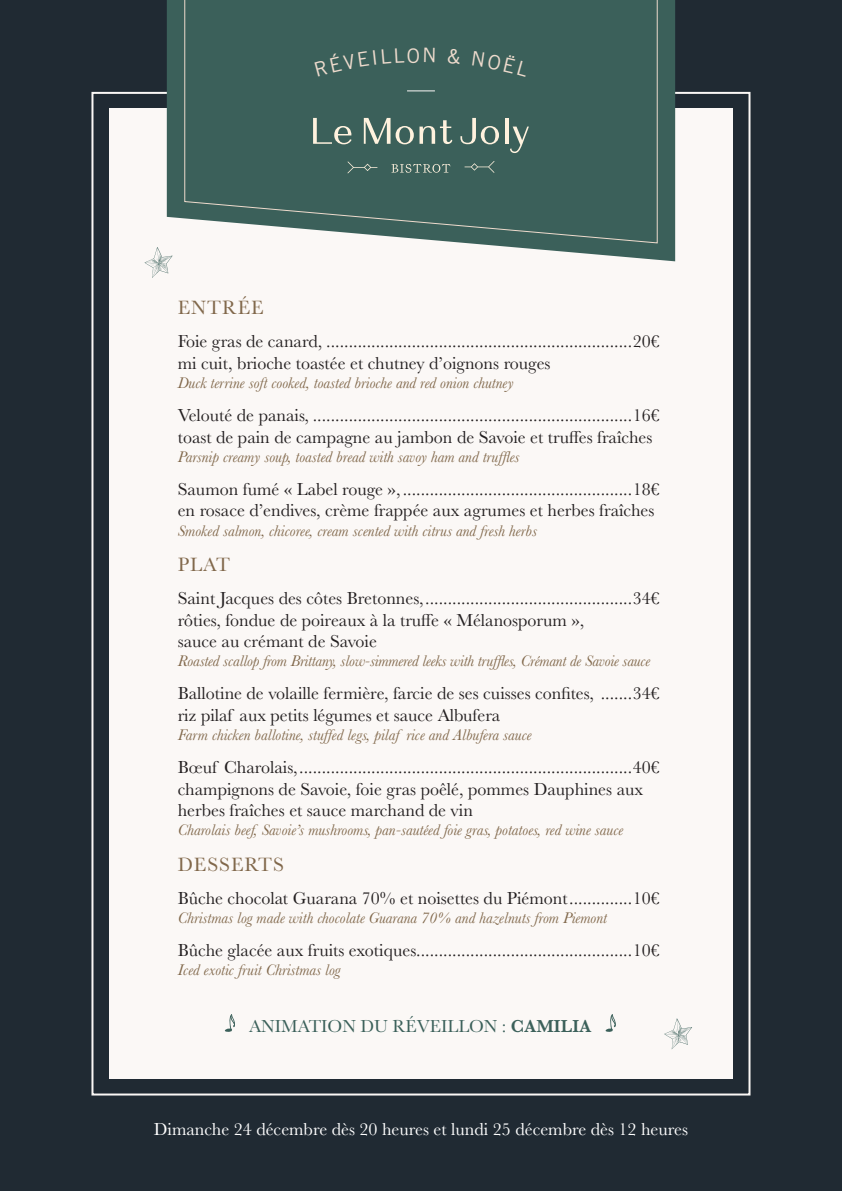
<style>
.page{position:relative;width:842px;height:1191px;background:#202a33}
.page>*{position:absolute;margin:0;border:0;box-sizing:border-box;transform-origin:0 0}
.t1{font:20px "Baskerville";letter-spacing:.05em;color:#81684b}
.t2{font:18px/21.6px "Baskerville";color:#231f20}
.t3{font:18px "Baskerville";color:#fff}
.t4{font:18px "Baskerville";color:#3b605a}
.t5{font:italic 16px "Baskerville";color:#81684b}
.s1{font-weight:600}
</style>
<div class="page">
<div style="left:109px;top:108px;width:624px;height:971px;background:#fbf8f6"></div>
<svg style="left:167px;top:0;width:508px;height:261px;fill:#3b605a"></svg>
<div style="left:184px;top:0;width:474px;height:244px;background:#3b605a"></div>
<svg style="left:145px;top:247px;width:27px;height:31px"></svg>
<svg style="left:664px;top:1018px;width:28px;height:31px"></svg>
<svg style="left:407px;top:90px;width:28px;height:1px"></svg>
<svg style="left:347px;top:161px;width:30px;height:12px"></svg>
<svg style="left:465px;top:161px;width:30px;height:12px"></svg>
<svg style="left:391px;top:164px;width:59px;height:9px"></svg>
<svg style="left:313px;top:118px;width:39px;height:26px"></svg>
<svg style="left:364px;top:118px;width:26px;height:26px"></svg>
<svg style="left:396px;top:120px;width:56px;height:24px"></svg>
<svg style="left:460px;top:118px;width:39px;height:26px"></svg>
<hr style="left:505px;top:118px;width:3px;height:26px;background:#fff2de">
<svg style="left:510px;top:127px;width:19px;height:26px"></svg>
<svg style="left:224px;top:1014px;width:11px;height:18px"></svg>
<svg style="left:605px;top:1014px;width:11px;height:18px"></svg>
<div style="left:315px;top:51px;width:61px;height:25px;background:#3b605a"></div>
<svg style="left:382px;top:48px;width:53px;height:16px"></svg>
<svg style="left:448px;top:49px;width:13px;height:15px"></svg>
<svg style="left:472px;top:51px;width:57px;height:26px"></svg>
<p class="t1" style="left:178px;top:295px;width:88px">ENTRÉE</p>
<p class="t2" style="left:178px;top:331px;width:483px">Foie gras de canard, ....................................................................20€ mi cuit, brioche toastée et chutney d’oignons rouges</p>
<p class="t5" style="left:178px;top:372px;width:337px">Duck terrine soft cooked, toasted brioche and red onion chutney</p>
<p class="t2" style="left:178px;top:405px;width:483px">Velouté de panais, .......................................................................16€ toast de pain de campagne au jambon de Savoie et truffes fraîches</p>
<p class="t5" style="left:178px;top:446px;width:343px">Parsnip creamy soup, toasted bread with savoy ham and truffles</p>
<p class="t2" style="left:178px;top:478px;width:483px">Saumon fumé « Label rouge »,...................................................18€ en rosace d’endives, crème frappée aux agrumes et herbes fraîches</p>
<p class="t5" style="left:178px;top:520px;width:361px">Smoked salmon, chicoree, cream scented with citrus and fresh herbs</p>
<p class="t1" style="left:178px;top:552px;width:54px">PLAT</p>
<p class="t2" style="left:178px;top:587px;width:483px">Saint Jacques des côtes Bretonnes,..............................................34€ rôties, fondue de poireaux à la truffe « Mélanosporum »,<br>sauce au crémant de Savoie</p>
<p class="t5" style="left:178px;top:650px;width:474px">Roasted scallop from Brittany, slow-simmered leeks with truffles, Crémant de Savoie sauce</p>
<p class="t2" style="left:178px;top:683px;width:483px">Ballotine de volaille fermière, farcie de ses cuisses confites, .......34€ riz pilaf aux petits légumes et sauce Albufera</p>
<p class="t5" style="left:178px;top:724px;width:355px">Farm chicken ballotine, stuffed legs, pilaf rice and Albufera sauce</p>
<p class="t2" style="left:178px;top:756px;width:483px">Bœuf Charolais,..........................................................................40€ champignons de Savoie, foie gras poêlé, pommes Dauphines aux herbes fraîches et sauce marchand de vin</p>
<p class="t5" style="left:178px;top:819px;width:447px">Charolais beef, Savoie’s mushrooms, pan-sautéed foie gras, potatoes, red wine sauce</p>
<p class="t1" style="left:178px;top:851px;width:108px">DESSERTS</p>
<p class="t2" style="left:178px;top:887px;width:483px">Bûche chocolat Guarana 70% et noisettes du Piémont..............10€</p>
<p class="t5" style="left:178px;top:907px;width:431px">Christmas log made with chocolate Guarana 70% and hazelnuts from Piemont</p>
<p class="t2" style="left:178px;top:939px;width:483px">Bûche glacée aux fruits exotiques................................................10€</p>
<p class="t5" style="left:178px;top:959px;width:164px">Iced exotic fruit Christmas log</p>
<p class="t4" style="left:249px;top:1014px;width:344px">ANIMATION DU RÉVEILLON : <span class="s1">CAMILIA</span></p>
<p class="t3" style="left:154px;top:1117px;width:536px">Dimanche 24 décembre dès 20 heures et lundi 25 décembre dès 12 heures</p>
</div>
